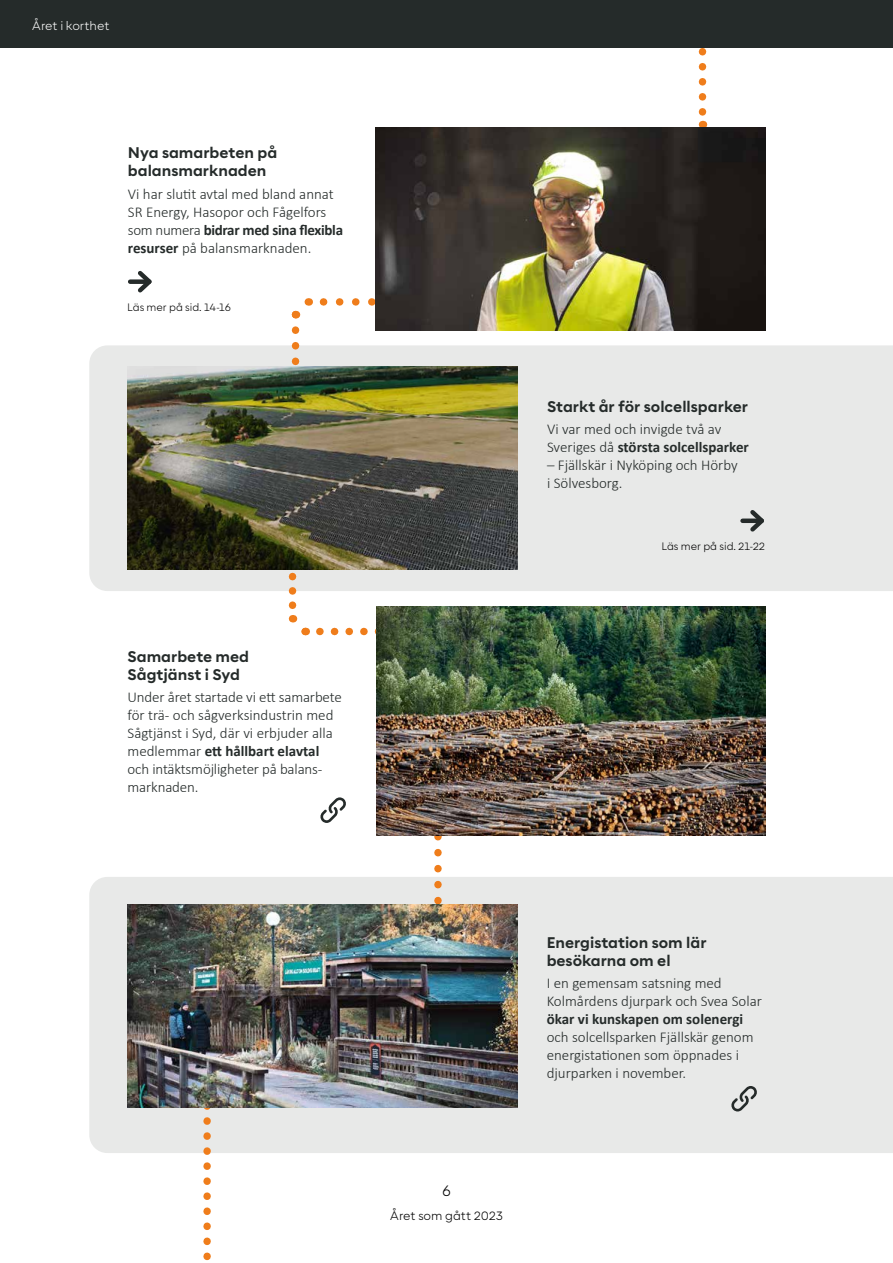
<style>
.page{position:relative;width:893px;height:1263px;background:#fff}
.page>*{position:absolute;margin:0;border:0;box-sizing:border-box;transform-origin:0 0}
.t1{font:300 15px/18px "Calibri";color:#252b2a}
.t2{font:700 15px/18px "Corsa Grotesk";color:#252b2a}
.t3{font:700 15px "Calibri";color:#252b2a}
.t4{font:300 15px "Corsa Grotesk";color:#000}
.t5{font:300 12px "Corsa Grotesk";color:#000}
.t6{font:300 12px "Corsa Grotesk";color:#fff}
.t7{font:300 10.5px "Corsa Grotesk";color:#000}
.s1{font-weight:700}
</style>
<div class="page">
<div style="left:89px;top:345px;width:804px;height:246px;background:#e8e9e8"></div>
<div style="left:89px;top:877px;width:804px;height:276px;background:#e8e9e8"></div>
<svg style="left:699px;top:47px;width:7px;height:81px"></svg>
<svg style="left:203px;top:1107px;width:8px;height:154px"></svg>
<svg style="left:319px;top:298px;width:56px;height:8px"></svg>
<svg style="left:291px;top:298px;width:19px;height:21px"></svg>
<svg style="left:292px;top:330px;width:7px;height:36px"></svg>
<img style="left:375px;top:128px;width:390px;height:202px">
<svg style="left:320px;top:628px;width:56px;height:7px"></svg>
<svg style="left:286px;top:569px;width:27px;height:67px"></svg>
<img style="left:128px;top:366px;width:390px;height:203px">
<svg style="left:434px;top:836px;width:8px;height:68px"></svg>
<img style="left:376px;top:606px;width:389px;height:230px">
<img style="left:128px;top:904px;width:390px;height:203px">
<div style="left:0;top:0;width:893px;height:47px;background:#252b2a"></div>
<div style="left:130px;top:279px;width:19px;height:5px;background:#252b2a"></div>
<svg style="left:134px;top:270px;width:18px;height:23px"></svg>
<div style="left:743px;top:518px;width:19px;height:5px;background:#252b2a"></div>
<svg style="left:746px;top:506px;width:22px;height:30px"></svg>
<svg style="left:731px;top:1086px;width:26px;height:25px"></svg>
<svg style="left:320px;top:797px;width:26px;height:26px"></svg>
<p class="t6" style="left:32px;top:18px;width:79px">Året i korthet</p>
<p class="t2" style="left:128px;top:143px;width:151px">Nya samarbeten på balansmarknaden</p>
<p class="t1" style="left:128px;top:185px;width:217px">Vi har slutit avtal med bland annat SR Energy, Hasopor och Fågelfors som numera <span class="s1">bidrar med sina flexibla resurser</span> på balansmarknaden.</p>
<p class="t7" style="left:127px;top:301px;width:105px">Läs mer på sid. 14-16</p>
<p class="t2" style="left:128px;top:647px;width:123px">Samarbete med<br>Sågtjänst i Syd</p>
<p class="t1" style="left:128px;top:688px;width:216px">Under året startade vi ett samarbete för trä- och sågverksindustrin med<br>Sågtjänst i Syd, där vi erbjuder alla medlemmar <span class="s1">ett hållbart elavtal </span>och intäktsmöjligheter på balans&shy;marknaden.</p>
<p class="t2" style="left:547px;top:397px;width:202px">Starkt år för solcellsparker</p>
<p class="t1" style="left:547px;top:420px;width:203px">Vi var med och invigde två av<br>Sveriges då <span class="s1">största solcellsparker</span></p>
<p class="t1" style="left:547px;top:456px;width:192px">– Fjällskär i Nyköping och Hörby i Sölvesborg.</p>
<p class="t7" style="left:661px;top:540px;width:105px">Läs mer på sid. 21-22</p>
<p class="t4" style="left:442px;top:1181px;width:10px">6</p>
<p class="t5" style="left:390px;top:1208px;width:115px">Året som gått 2023</p>
<p class="t2" style="left:547px;top:933px;width:161px">Energistation som lär besökarna om el</p>
<p class="t1" style="left:547px;top:974px;width:217px">I en gemensam satsning med<br>Kolmårdens djurpark och Svea Solar</p>
<p class="t3" style="left:547px;top:1008px;width:198px">ökar vi kunskapen om solenergi</p>
<p class="t1" style="left:547px;top:1028px;width:208px">och solcellsparken Fjällskär genom energistationen som öppnades i djurparken i november.</p>
</div>
